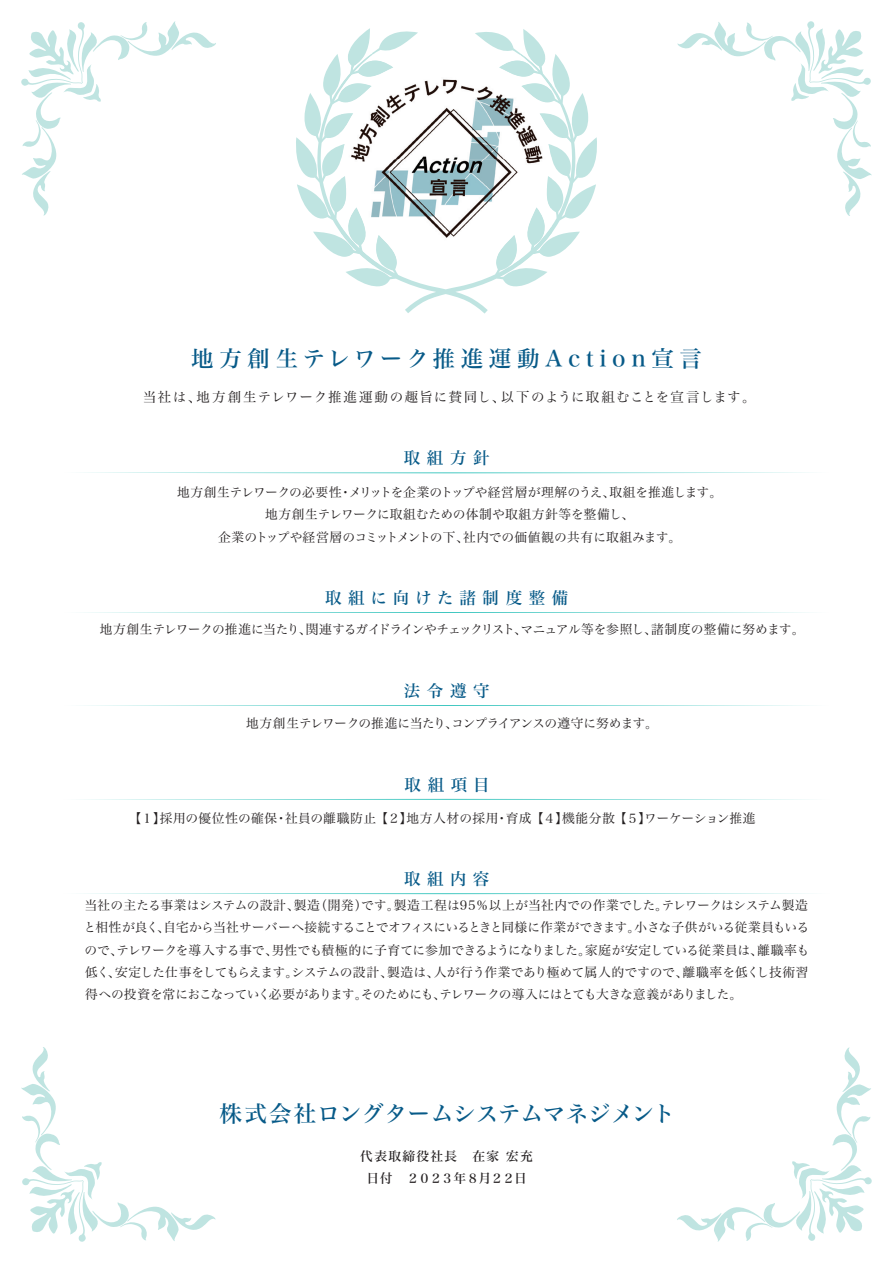
<style>
.page{position:relative;width:893px;height:1263px;background:#fff}
.page>*{position:absolute;margin:0;border:0;box-sizing:border-box;transform-origin:0 0}
.t1{font:22.5px "Hira Min Std N W5";letter-spacing:.25em;color:#075a88}
.t2{font:22.5px "Hira Min Std N W5";letter-spacing:.01em;color:#075a88}
.t3{font:16.5px "Hira Min Std N W5";letter-spacing:.4em;color:#075a88}
.t4{font:16.5px "Hira Min Std N W5";letter-spacing:.38em;color:#075a88}
.t5{font:13.5px "Hira Min Std N W3";letter-spacing:.085em;color:#231f20}
.t6{font:12.75px/22.4px "Hira Min Std N W3";letter-spacing:-.015em;color:#231f20;text-align:center}
.t7{font:12.75px "Hira Min Std N W3";letter-spacing:-.035em;color:#231f20}
.t8{font:12.75px "Hira Min Std N W3";letter-spacing:.035em;color:#231f20}
.t9{font:12.75px "Hira Min Std N W3";letter-spacing:-.045em;color:#231f20}
.t10{font:12.75px/22.4px "Hira Min Std N W5";letter-spacing:.02em;color:#231f20;text-align:center}
</style>
<div class="page">
<svg style="left:296px;top:28px;width:301px;height:286px"></svg>
<svg style="left:21px;top:21px;width:195px;height:195px"></svg>
<svg style="left:677px;top:21px;width:195px;height:195px"></svg>
<svg style="left:677px;top:1047px;width:195px;height:195px"></svg>
<svg style="left:21px;top:1047px;width:195px;height:195px"></svg>
<svg style="left:84px;top:472px;width:725px;height:1px"></svg>
<svg style="left:84px;top:612px;width:725px;height:1px"></svg>
<svg style="left:84px;top:705px;width:725px;height:1px"></svg>
<img style="left:394px;top:54px;width:105px;height:198px">
<img style="left:341px;top:54px;width:53px;height:211px">
<img style="left:499px;top:54px;width:52px;height:211px">
<img style="left:393px;top:252px;width:106px;height:13px">
<svg style="left:84px;top:893px;width:725px;height:1px"></svg>
<svg style="left:84px;top:799px;width:725px;height:1px"></svg>
<h1 class="t1" style="left:191px;top:342px;width:512px">地方創生テレワーク推進運動Action宣言</h1>
<p class="t5" style="left:143px;top:387px;width:614px">当社は、地方創生テレワーク推進運動の趣旨に賛同し、以下のように取組むことを宣言します。</p>
<p class="t3" style="left:404px;top:446px;width:87px">取組方針</p>
<p class="t6" style="left:177px;top:481px;width:547px">地方創生テレワークの必要性・メリットを企業のトップや経営層が理解のうえ、取組を推進します。地方創生テレワークに取組むための体制や取組方針等を整備し、<br>企業のトップや経営層のコミットメントの下、社内での価値観の共有に取組みます。</p>
<p class="t4" style="left:325px;top:586px;width:245px">取組に向けた諸制度整備</p>
<p class="t7" style="left:100px;top:620px;width:706px">地方創生テレワークの推進に当たり、関連するガイドラインやチェックリスト、マニュアル等を参照し、諸制度の整備に努めます。</p>
<p class="t3" style="left:404px;top:679px;width:87px">法令遵守</p>
<p class="t9" style="left:246px;top:714px;width:413px">地方創生テレワークの推進に当たり、コンプライアンスの遵守に努めます。</p>
<p class="t3" style="left:405px;top:773px;width:87px">取組項目</p>
<p class="t8" style="left:129px;top:809px;width:628px">【１】採用の優位性の確保・社員の離職防止 【２】地方人材の採用・育成 【４】機能分散 【５】ワーケーション推進</p>
<p class="t3" style="left:404px;top:867px;width:87px">取組内容</p>
<p class="t6" style="left:83px;top:894px;width:727px;text-align:justify">当社の主たる事業はシステムの設計、製造（開発）です。製造工程は95％以上が当社内での作業でした。テレワークはシステム製造と相性が良く、自宅から当社サーバーへ接続することでオフィスにいるときと同様に作業ができます。小さな子供がいる従業員もいるので、テレワークを導入する事で、男性でも積極的に子育てに参加できるようになりました。家庭が安定している従業員は、離職率も低く、安定した仕事をしてもらえます。システムの設計、製造は、人が行う作業であり極めて属人的ですので、離職率を低くし技術習得への投資を常におこなっていく必要があります。そのためにも、テレワークの導入にはとても大きな意義がありました。</p>
<h1 class="t2" style="left:220px;top:1097px;width:457px">株式会社ロングタームシステムマネジメント</h1>
<p class="t10" style="left:360px;top:1144px;width:174px">代表取締役社長　在家 宏充日付　２０２３年８月２２日</p>
</div>
